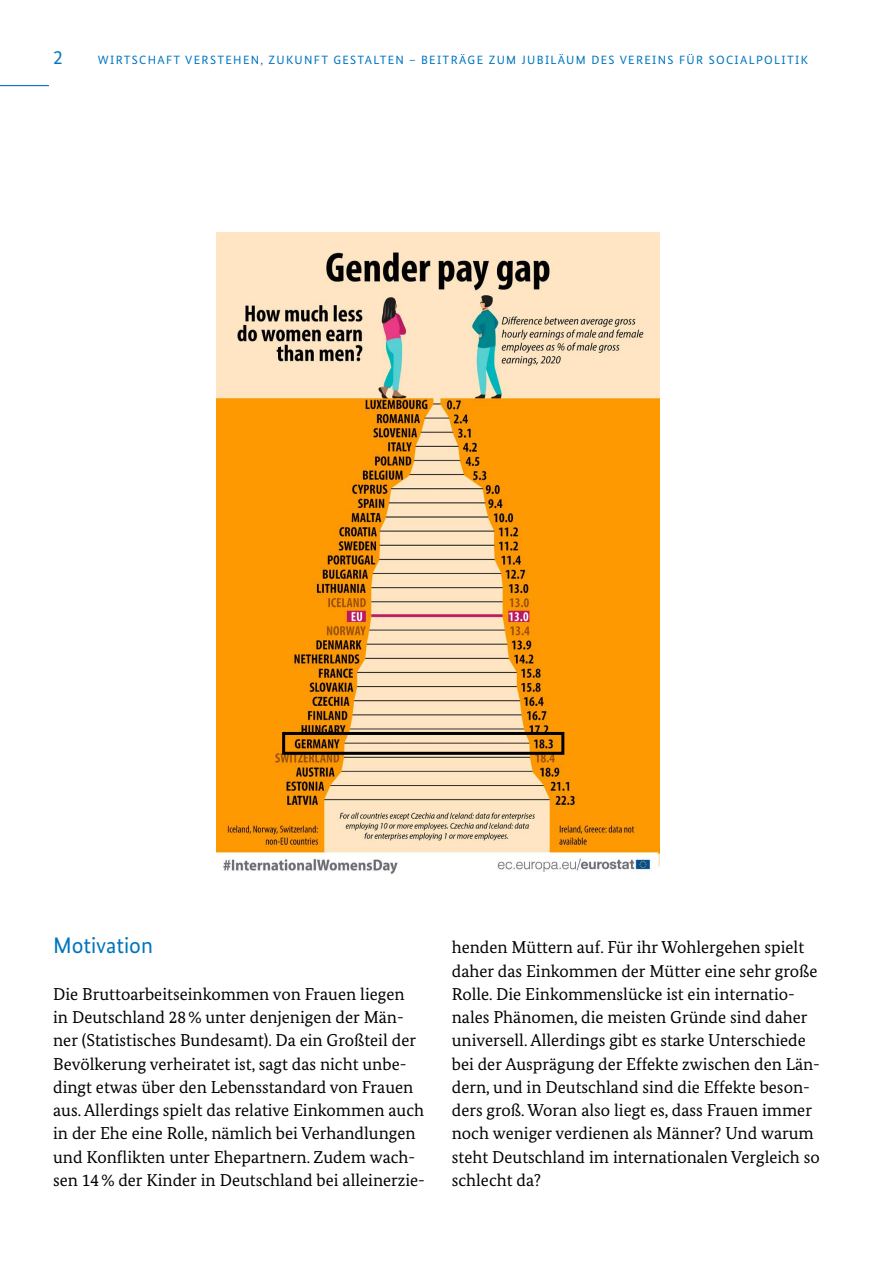
<style>
.page{position:relative;width:893px;height:1263px;background:#fff}
.page>*{position:absolute;margin:0;border:0;box-sizing:border-box;transform-origin:0 0}
.t1{font:22.5px "Bundes Sans";color:#0075be}
.t2{font:19.5px "Bundes Sans";color:#0075be}
.t3{font:17.25px/23.2px "Bundes Serif";color:#000}
.t4{font:12px "Bundes Sans";letter-spacing:.11em;color:#0075be}
</style>
<div class="page">
<hr style="left:0;top:85px;width:49px;height:1px;background:#0075be">
<img style="left:217px;top:233px;width:442px;height:641px">
<div style="left:282px;top:732px;width:282px;height:23px;border:3px solid #000"></div>
<p class="t2" style="left:53px;top:46px;width:11px">2</p>
<p class="t4" style="left:98px;top:53px;width:711px">WIRTSCHAFT VERSTEHEN, ZUKUNFT GESTALTEN – BEITRÄGE ZUM JUBILÄUM DES VEREINS FÜR SOCIALPOLITIK</p>
<h3 class="t1" style="left:53px;top:933px;width:101px">Motivation</h3>
<p class="t3" style="left:53px;top:982px;width:373px">Die Bruttoarbeitseinkommen von Frauen liegen<br>in Deutschland 28% unter denjenigen der Män&shy;ner (Statistisches Bundesamt). Da ein Großteil der Bevölkerung verheiratet ist, sagt das nicht unbe&shy;dingt etwas über den Lebensstandard von Frauen aus. Allerdings spielt das relative Einkommen auch in der Ehe eine Rolle, nämlich bei Verhandlungen und Konflikten unter Ehepartnern. Zudem wach&shy;sen 14% der Kinder in Deutschland bei alleinerzie-</p>
<p class="t3" style="left:452px;top:936px;width:370px">henden Müttern auf. Für ihr Wohlergehen spielt daher das Einkommen der Mütter eine sehr große Rolle. Die Einkommenslücke ist ein internatio&shy;nales Phänomen, die meisten Gründe sind daher universell. Allerdings gibt es starke Unterschiede bei der Ausprägung der Effekte zwischen den Län&shy;dern, und in Deutschland sind die Effekte beson&shy;ders groß. Woran also liegt es, dass Frauen immer noch weniger verdienen als Männer? Und warum steht Deutschland im internationalen Vergleich so schlecht da?</p>
</div>
